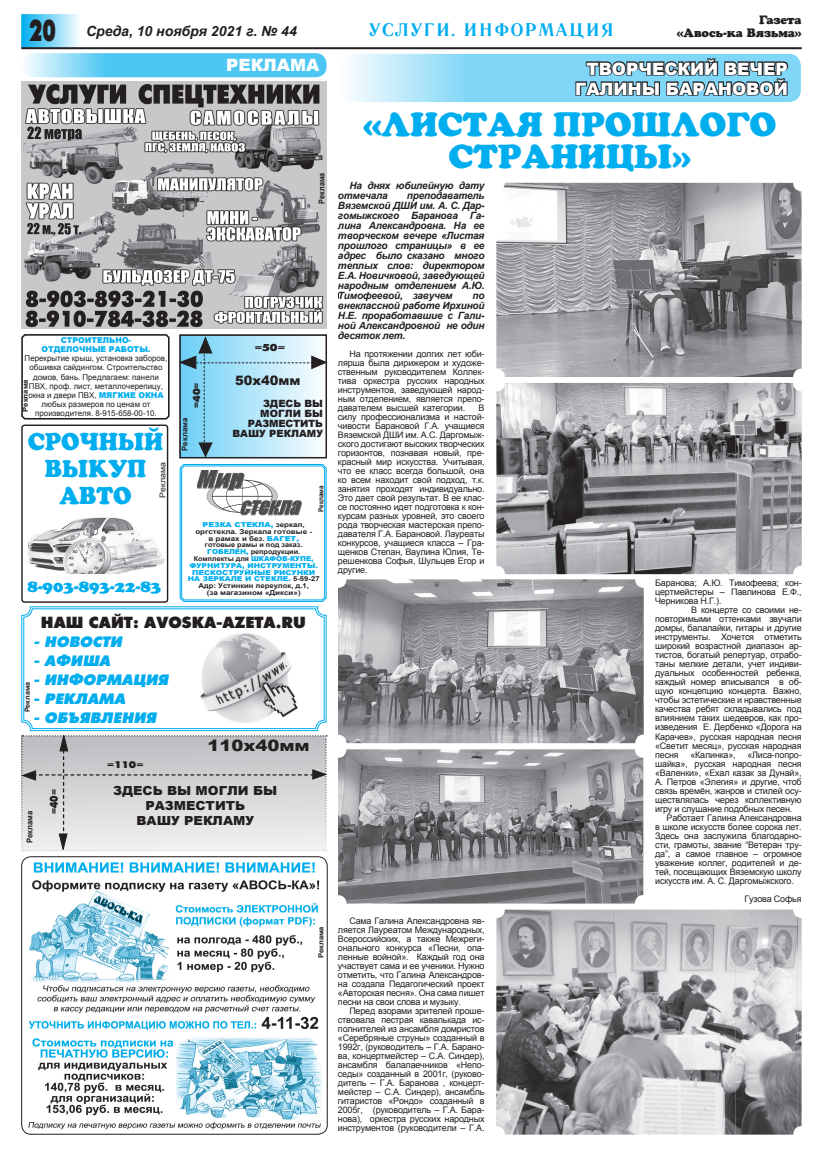
<style>
.page{position:relative;width:823px;height:1163px;background:#fff}
.page>*{position:absolute;margin:0;border:0;box-sizing:border-box;transform-origin:0 0}
.t1{font:33px/32px "AG Crown Style";color:#00aeef;text-align:center}
.t2{font:24px/27px "AG Crown Style";color:#00aeef;text-align:center;scale:.94 1}
.t3{font:700 18px "Literaturnaya";color:#00aeef}
.t4{font:900 17px/20px "Arial";color:#fff;text-align:right}
.t5{font:16px "Futuris Extra C Bold";color:#231f20;scale:.96 1}
.t6{font:16px "AG Crown Style";color:#00aeef}
.t7{font:900 15.6px "Arial";color:#231f20;scale:1.15 1}
.t8{font:italic 15px "Futuris Extra C Bold";color:#00aeef;scale:.96 1}
.t9{font:italic 700 14px "Arial";color:#231f20}
.t10{font:900 13px "Arial";color:#231f20}
.t11{font:900 12.5px/15.4px "Arial";color:#231f20;text-align:center;scale:1.04 1}
.t12{font:12px/12px "AG Crown Style";color:#231f20;text-align:right}
.t13{font:11px "Futuris Extra C Bold";color:#231f20;scale:.87 1}
.t14{font:italic 700 10px/10px "Arial";letter-spacing:-.02em;color:#231f20;text-align:justify}
.t15{font:900 10px/10px "Arial";color:#231f20;text-align:right}
.t16{font:10px "Futuris Extra C Bold";color:#231f20;scale:1.16 1}
.t17{font:9.5px "Futuris Extra C Bold";color:#231f20;scale:1.15 1}
.t18{font:9px/9px "Arial";letter-spacing:-.02em;color:#231f20;text-align:justify}
.t19{font:8px/9px "Arial";color:#231f20;text-align:center}
.t20{font:900 8px/9px "Arial";color:#00aeef;text-align:center}
.t21{font:700 8px "Arial";color:#231f20;scale:.96 1}
.t22{font:700 8px "Arial";color:#231f20;scale:.91 1}
.t23{font:8px "Arial";color:#231f20;scale:1.11 1}
.t24{font:700 7.8px "Arial";color:#231f20}
.t25{font:700 7px "Arial";color:#231f20;scale:1.09 1}
.t26{font:700 7px "Arial";color:#231f20;scale:1.04 1}
.t27{font:700 7px "Arial";color:#231f20;scale:.9 1}
.t28{font:700 6.8px/6.8px "Arial";color:#231f20;text-align:center;scale:1.18 1}
.s1{font-family:"Futuris Extra C Bold";font-weight:400;font-style:normal;font-size:30px}
.s2{font-weight:900;color:#00aeef}
.s3{font-size:10px}
</style>
<div class="page">
<div style="left:21px;top:14px;width:59px;height:34px;background:linear-gradient(to right,#01aeef,#f7fcfe);border:1px solid #00aeef"></div>
<hr style="left:21px;top:47px;width:780px;height:2px;background:#231f20">
<svg style="left:21px;top:735px;width:306px;height:116px;background:#d3d3d5"></svg>
<svg style="left:21px;top:606px;width:306px;height:125px"></svg>
<div style="left:23px;top:608px;width:301px;height:121px;border:1px solid #00aeef;border-radius:8px"></div>
<svg style="left:40px;top:611px;width:267px;height:19px"></svg>
<img style="left:195px;top:629px;width:110px;height:96px">
<svg style="left:21px;top:334px;width:149px;height:86px"></svg>
<img style="left:21px;top:81px;width:305px;height:247px">
<svg style="left:21px;top:53px;width:305px;height:24px;background:#65cdf4"></svg>
<svg style="left:179px;top:334px;width:148px;height:268px"></svg>
<div style="left:181px;top:465px;width:143px;height:135px;border:1px solid #00aeef;border-radius:3px"></div>
<img style="left:197px;top:470px;width:105px;height:45px">
<img style="left:22px;top:856px;width:305px;height:277px">
<div style="left:21px;top:856px;width:306px;height:278px;border:1px solid #231f20;border-radius:9px"></div>
<div style="left:21px;top:424px;width:147px;height:178px;border:1px solid #231f20;border-radius:3px"></div>
<img style="left:28px;top:517px;width:136px;height:56px">
<svg style="left:340px;top:54px;width:460px;height:48px;background:#9cdff8"></svg>
<svg style="left:574px;top:57px;width:215px;height:40px;background:#568497"></svg>
<img style="left:338px;top:579px;width:305px;height:164px">
<img style="left:338px;top:749px;width:305px;height:154px">
<img style="left:496px;top:183px;width:305px;height:194px">
<img style="left:496px;top:383px;width:305px;height:191px">
<img style="left:496px;top:909px;width:305px;height:225px">
<h3 class="t9" style="left:29px;top:22px;width:269px"><span class="s1">20</span> Среда, 10 ноября 2021 г. № 44</h3>
<h3 class="t3" style="left:367px;top:19px;width:248px">УСЛУГИ. ИНФОРМАЦИЯ</h3>
<h3 class="t12" style="left:676px;top:14px;width:126px">Газета<br>«Авось-ка Вязьма»</h3>
<h3 class="t4" style="left:226px;top:54px;width:95px">РЕКЛАМА</h3>
<p class="t22" style="left:316px;top:203px;width:35px;rotate:-90deg">Реклама</p>
<p class="t20" style="left:41px;top:336px;width:111px">СТРОИТЕЛЬНО-<br>ОТДЕЛОЧНЫЕ РАБОТЫ.</p>
<p class="t19" style="left:25px;top:354px;width:144px">Перекрытие крыш, установка заборов, обшивка сайдингом. Строительство домов, бань. Предлагаем: панели ПВХ, проф. лист, металлочерепицу, окна и двери ПВХ, <span class="s2">МЯГКИЕ ОКНА </span>любых размеров по ценам от производителя. 8-915-658-00-10.</p>
<p class="t25" style="left:21px;top:412px;width:31px;rotate:-90deg">Реклама</p>
<h2 class="t2" style="left:28px;top:427px;width:146px">СРОЧНЫЙ<br>ВЫКУП<br>АВТО</h2>
<p class="t23" style="left:157px;top:497px;width:34px;rotate:-90deg">Реклама</p>
<h3 class="t6" style="left:27px;top:576px;width:135px">8-903-893-22-83</h3>
<p class="t13" style="left:190px;top:408px;width:31px;rotate:-90deg">=<span class="s3">40</span>=</p>
<p class="t24" style="left:179px;top:451px;width:34px;rotate:-90deg">Реклама</p>
<p class="t16" style="left:254px;top:342px;width:28px">=50=</p>
<h3 class="t10" style="left:235px;top:370px;width:67px">50х40мм</h3>
<p class="t15" style="left:232px;top:397px;width:92px">ЗДЕСЬ ВЫ<br>МОГЛИ БЫ<br>РАЗМЕСТИТЬ<br>ВАШУ РЕКЛАМУ</p>
<p class="t27" style="left:316px;top:512px;width:31px;rotate:-90deg">Реклама</p>
<p class="t28" style="left:188px;top:521px;width:113px"><span class="s2">РЕЗКА СТЕКЛА,</span> зеркал, оргстекла. Зеркала готовые -<br>в рамах и без. <span class="s2">БАГЕТ,<br></span>готовые рамы и под заказ.<br><span class="s2">ГОБЕЛЕН,</span> репродукции.<br>Комплекты для <span class="s2">ШКАФОВ-КУПЕ,<br>ФУРНИТУРА, ИНСТРУМЕНТЫ.<br>ПЕСКОСТРУЙНЫЕ РИСУНКИ<br>НА ЗЕРКАЛЕ И СТЕКЛЕ.</span> 5-59-27<br>Адр: Устинкин переулок, д.1,<br>(за магазином «Дикси»)</p>
<h3 class="t5" style="left:41px;top:613px;width:277px">НАШ САЙТ: AVOSKA-AZETA.RU</h3>
<h3 class="t8" style="left:33px;top:633px;width:97px">- НОВОСТИ</h3>
<h3 class="t8" style="left:33px;top:652px;width:85px">- АФИША</h3>
<h3 class="t8" style="left:33px;top:671px;width:145px">- ИНФОРМАЦИЯ</h3>
<h3 class="t8" style="left:33px;top:690px;width:100px">- РЕКЛАМА</h3>
<h3 class="t8" style="left:33px;top:709px;width:132px">- ОБЪЯВЛЕНИЯ</h3>
<p class="t26" style="left:23px;top:712px;width:31px;rotate:-90deg">Реклама</p>
<p class="t21" style="left:25px;top:843px;width:35px;rotate:-90deg">Реклама</p>
<p class="t17" style="left:107px;top:759px;width:33px">=110=</p>
<h3 class="t7" style="left:207px;top:734px;width:90px">110х40мм</h3>
<p class="t13" style="left:48px;top:814px;width:30px;rotate:-90deg">=40=</p>
<h3 class="t11" style="left:113px;top:782px;width:159px">ЗДЕСЬ ВЫ МОГЛИ БЫ<br>РАЗМЕСТИТЬ<br>ВАШУ РЕКЛАМУ</h3>
<p class="t25" style="left:316px;top:958px;width:31px;rotate:-90deg">Реклама</p>
<h3 class="t4" style="left:575px;top:58px;width:214px">ТВОРЧЕСКИЙ ВЕЧЕР<br>ГАЛИНЫ БАРАНОВОЙ</h3>
<h1 class="t1" style="left:363px;top:108px;width:415px">«ЛИСТАЯ ПРОШЛОГО<br>СТРАНИЦЫ»</h1>
<p class="t14" style="left:338px;top:181px;width:148px;text-indent:11px">На днях юбилейную дату отмечала</p>
<p class="t14" style="left:338px;top:191px;width:148px;text-indent:69px">преподаватель Вяземской ДШИ им. А. С. Дар&shy;гомыжского Баранова Га&shy;лина Александровна. На ее творческом вечере «Листая прошлого страницы» в ее адрес было сказано много теплых слов: директором Е.А. Новичковой, заведующей народным отделением А.Ю.<br>Тимофеевой, завучем</p>
<p class="t14" style="left:338px;top:291px;width:148px;text-indent:134px">по внеклассной работе Ирхиной Н.Е. проработавшие с Гали&shy;ной Александровной не один десяток лет.</p>
<p class="t18" style="left:338px;top:349px;width:148px;text-indent:11px">На протяжении долгих лет юби&shy;лярша была дирижером и художе&shy;ственным руководителем Коллек&shy;тива оркестра русских народных инструментов, заведующей народ&shy;ным отделением, является препо&shy;давателем высшей категории.</p>
<p class="t18" style="left:338px;top:403px;width:148px;text-indent:140px">В силу профессионализма и настой&shy;чивости Барановой Г.А. учащиеся Вяземской ДШИ им. А.С. Даргомыж&shy;ского достигают высоких творческих горизонтов, познавая новый, пре&shy;красный мир искусства. Учитывая, что ее класс всегда большой, она ко всем находит свой подход, т.к. занятия проходят индивидуально.<br>Это дает свой результат. В ее клас&shy;се постоянно идет подготовка к кон&shy;курсам разных уровней, это своего рода творческая мастерская препо&shy;давателя Г.А. Барановой. Лауреаты конкурсов, учащиеся класса – Гра&shy;щенков Степан, Ваулина Юлия, Те&shy;решенкова Софья, Шульцев Егор и другие.</p>
<p class="t18" style="left:338px;top:916px;width:148px;text-indent:11px">Сама Галина Александровна яв&shy;ляется Лауреатом Международных, Всероссийских, а также Межреги&shy;онального конкурса «Песни, опа&shy;ленные войной». Каждый год она участвует сама и ее ученики. Нужно отметить, что Галина Александров&shy;на создала Педагогический проект «Авторская песня». Она сама пишет песни на свои слова и музыку.</p>
<p class="t18" style="left:338px;top:1006px;width:148px;text-indent:11px">Перед взорами зрителей проше&shy;ствовала пестрая кавалькада ис&shy;полнителей из ансамбля домристов «Серебряные струны» созданный в 1992г, (руководитель – Г.А. Барано&shy;ва, концертмейстер – С.А. Синдер), ансамбля балалаечников «Непо&shy;седы» созданный в 2001г, (руково&shy;дитель – Г.А. Баранова , концерт&shy;мейстер – С.А. Синдер), ансамбль гитаристов «Рондо» созданный в 2005г, (руководитель – Г.А. Бара&shy;нова), оркестра русских народных инструментов (руководители – Г.А.</p>
<p class="t18" style="left:654px;top:578px;width:148px">Баранова; А.Ю. Тимофеева; кон&shy;цертмейстеры – Павлинова Е.Ф., Черникова Н.Г.).</p>
<p class="t18" style="left:654px;top:605px;width:148px;text-indent:36px">В концерте со своими не&shy;повторимыми оттенками звучали домры, балалайки, гитары и другие инструменты. Хочется отметить широкий возрастной диапазон ар&shy;тистов, богатый репертуар, отрабо&shy;таны мелкие детали, учет индиви&shy;дуальных особенностей ребенка, каждый номер вписывался в об&shy;щую концепцию концерта. Важно, чтобы эстетические и нравственные качества ребят складывались под влиянием таких шедевров, как про&shy;изведения Е. Дербенко «Дорога на Карачев», русская народная песня «Светит месяц», русская народная песня</p>
<p class="t18" style="left:654px;top:749px;width:148px;text-indent:92px">«Лиса-попро&shy;шайка», русская народная песня «Валенки», «Ехал казак за Дунай», А. Петров «Элегия» и другие, чтоб связь времён, жанров и стилей осу&shy;ществлялась через коллективную игру и слушание подобных песен.</p>
<p class="t18" style="left:654px;top:812px;width:148px;text-indent:11px">Работает Галина Александровна в школе искусств более сорока лет.<br>Здесь она заслужила благодарно&shy;сти, грамоты, звание “Ветеран тру&shy;да”, а самое главное – огромное уважение коллег, родителей и де&shy;тей, посещающих Вяземскую школу искусств им. А. С. Даргомыжского.</p>
<p class="t18" style="left:744px;top:893px;width:59px">Гузова Софья</p>
<p class="t18" style="left:690px;top:749px;width:47px">«Калинка»,</p>
</div>
